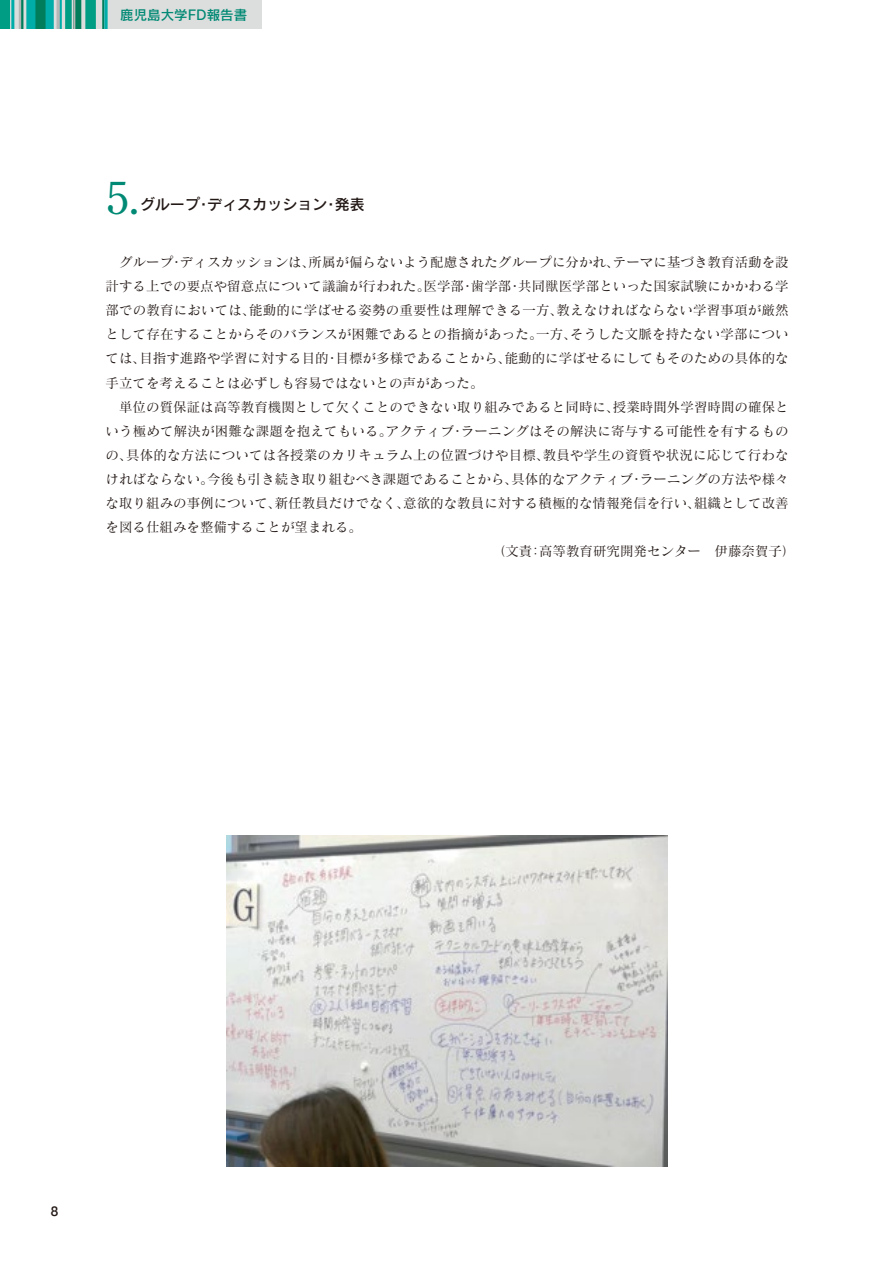
<style>
.page{position:relative;width:893px;height:1263px;background:#fff}
.page>*{position:absolute;margin:0;border:0;box-sizing:border-box;transform-origin:0 0}
.t1{font:45px "Century Old Style";color:#008974}
.t2{font:15px "Rodin Pro DB";color:#221815}
.t3{font:13.5px "Matisse Pro M";color:#221815}
.t4{font:13.5px "Rodin Pro DB";color:#008974}
.t5{font:500 13.5px "Helvetica Neue";color:#221815}
</style>
<div class="page">
<div style="left:110px;top:0;width:152px;height:29px;background:#dcdddd"></div>
<div style="left:0;top:0;width:110px;height:29px;background:#dcdddd"></div>
<div style="left:0;top:0;width:10px;height:29px;background:#009d85"></div>
<div style="left:65px;top:0;width:7px;height:29px;background:#009d85"></div>
<div style="left:85px;top:0;width:11px;height:29px;background:#009d85"></div>
<svg style="left:75px;top:0;width:6px;height:29px"></svg>
<hr style="left:59px;top:0;width:3px;height:29px;background:#00ada9">
<hr style="left:11px;top:0;width:3px;height:29px;background:#00ada9">
<svg style="left:35px;top:0;width:11px;height:29px"></svg>
<hr style="left:102px;top:0;width:2px;height:29px;background:#007e5c">
<hr style="left:19px;top:0;width:4px;height:29px;background:#b5b6b6">
<div style="left:26px;top:0;width:9px;height:29px;background:#00ada9"></div>
<hr style="left:57px;top:0;width:3px;height:29px;background:#b5b6b6">
<div style="left:46px;top:0;width:8px;height:29px;background:#00ada9"></div>
<svg style="left:104px;top:0;width:4px;height:29px"></svg>
<hr style="left:73px;top:0;width:2px;height:29px;background:#b5b6b6">
<hr style="left:21px;top:0;width:2px;height:29px;background:#007e5c">
<img style="left:227px;top:836px;width:441px;height:330px">
<p class="t4" style="left:120px;top:6px;width:128px">鹿児島大学FD報告書</p>
<h1 class="t1" style="left:106px;top:169px;width:35px">5.</h1>
<p class="t2" style="left:140px;top:195px;width:226px">グループ・ディスカッション・発表</p>
<p class="t3" style="left:106px;top:254px;width:685px">　グループ・ディスカッションは、所属が偏らないよう配慮されたグループに分かれ、テーマに基づき教育活動を設</p>
<p class="t3" style="left:106px;top:278px;width:685px">計する上での要点や留意点について議論が行われた。医学部・歯学部・共同獣医学部といった国家試験にかかわる学</p>
<p class="t3" style="left:106px;top:302px;width:685px">部での教育においては、能動的に学ばせる姿勢の重要性は理解できる一方、教えなければならない学習事項が厳然</p>
<p class="t3" style="left:106px;top:326px;width:685px">として存在することからそのバランスが困難であるとの指摘があった。一方、そうした文脈を持たない学部につい</p>
<p class="t3" style="left:106px;top:350px;width:685px">ては、目指す進路や学習に対する目的・目標が多様であることから、能動的に学ばせるにしてもそのための具体的な</p>
<p class="t3" style="left:106px;top:374px;width:380px">手立てを考えることは必ずしも容易ではないとの声があった。</p>
<p class="t3" style="left:106px;top:398px;width:685px">　単位の質保証は高等教育機関として欠くことのできない取り組みであると同時に、授業時間外学習時間の確保と</p>
<p class="t3" style="left:106px;top:422px;width:685px">いう極めて解決が困難な課題を抱えてもいる。アクティブ・ラーニングはその解決に寄与する可能性を有するもの</p>
<p class="t3" style="left:106px;top:446px;width:685px">の、具体的な方法については各授業のカリキュラム上の位置づけや目標、教員や学生の資質や状況に応じて行わな</p>
<p class="t3" style="left:106px;top:470px;width:685px">ければならない。今後も引き続き取り組むべき課題であることから、具体的なアクティブ・ラーニングの方法や様々</p>
<p class="t3" style="left:106px;top:494px;width:685px">な取り組みの事例について、新任教員だけでなく、意欲的な教員に対する積極的な情報発信を行い、組織として改善</p>
<p class="t3" style="left:106px;top:518px;width:258px">を図る仕組みを整備することが望まれる。</p>
<p class="t3" style="left:492px;top:542px;width:305px">（文責：高等教育研究開発センター　伊藤奈賀子）</p>
<p class="t5" style="left:51px;top:1200px;width:9px">8</p>
</div>
